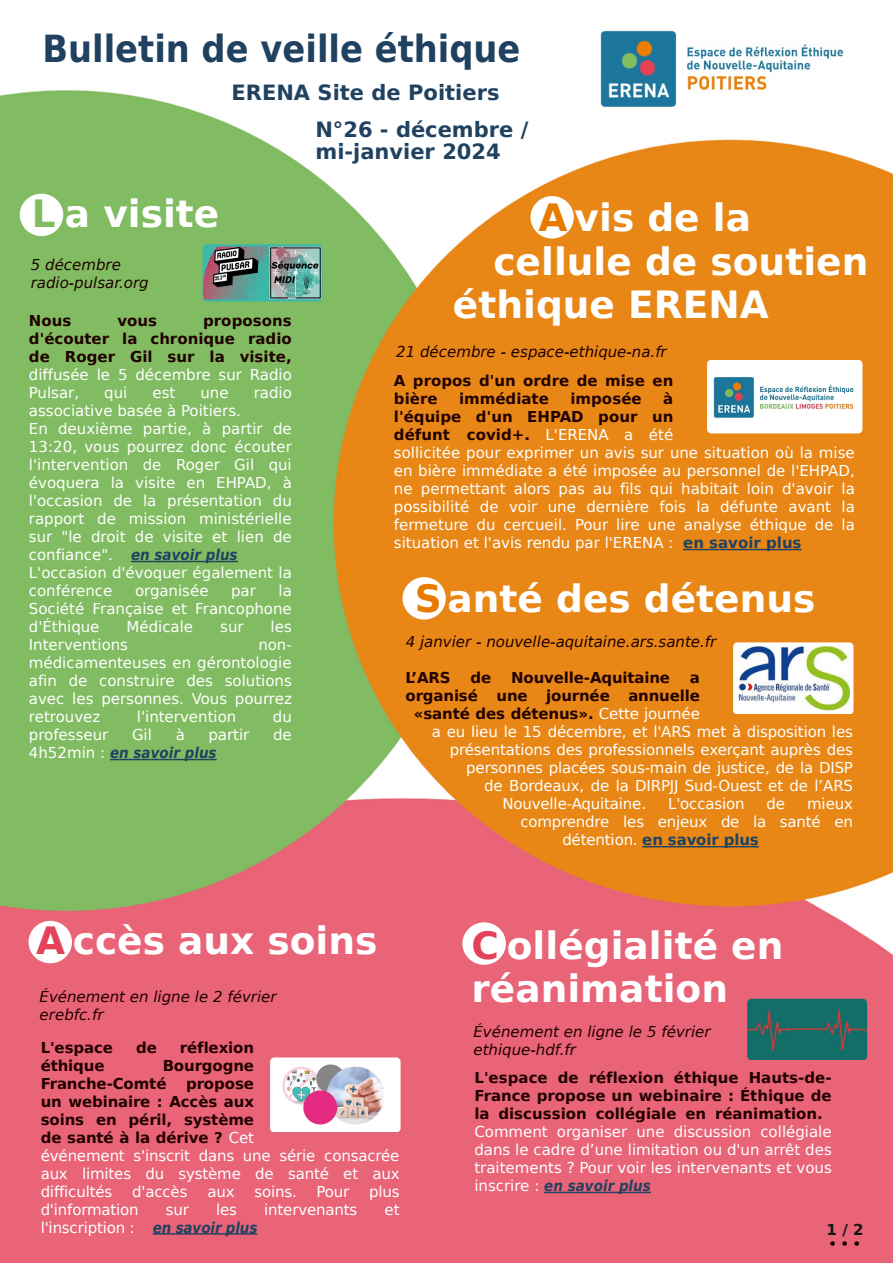
<style>
.page{position:relative;width:893px;height:1263px;background:#fff}
.page>*{position:absolute;margin:0;border:0;box-sizing:border-box;transform-origin:0 0}
.t1{font:700 37.5px/43.5px "DejaVu Sans";color:#fff}
.t2{font:700 37.5px "DejaVu Sans Condensed";color:#204260}
.t3{font:700 21px/36.9px "DejaVu Sans";color:#204260}
.t4{font:15px/18px "DejaVu Sans";letter-spacing:-.005em;color:#fff}
.t5{font:700 15px/18px "DejaVu Sans";letter-spacing:-.005em;color:#210100}
.t6{font:italic 15px/18px "DejaVu Sans";color:#210100}
.t7{font:italic 700 15px "DejaVu Sans Condensed";color:#204260}
.t8{font:700 15px "DejaVu Sans";letter-spacing:-.01em;color:#204260}
.t9{font:700 15px "DejaVu Sans";color:#171513}
.s1{color:#81bb62}
.s2{font-family:"DejaVu Sans";font-weight:400;font-style:normal;color:#fff}
.s3{color:#e77b00}
.s4{font-weight:700;color:#210100}
.s5{font-weight:700;color:#204260}
.s6{font-weight:400;color:#fff}
.s7{color:#e44258}
.s8{font-family:"DejaVu Sans Condensed";font-weight:700;font-style:italic;color:#204260}
</style>
<div class="page">
<img style="left:0;top:90px;width:893px;height:1173px">
<img style="left:588px;top:24px;width:266px;height:90px;border-radius:4px">
<svg style="left:683px;top:549px;width:119px;height:1px"></svg>
<svg style="left:642px;top:846px;width:117px;height:1px"></svg>
<svg style="left:830px;top:1241px;width:5px;height:5px"></svg>
<svg style="left:842px;top:1241px;width:5px;height:5px"></svg>
<svg style="left:854px;top:1241px;width:5px;height:5px"></svg>
<div style="left:28px;top:921px;width:44px;height:42px;background:#fff;border-radius:50%"></div>
<svg style="left:153px;top:1233px;width:104px;height:1px"></svg>
<div style="left:403px;top:577px;width:43px;height:43px;background:#fff;border-radius:50%"></div>
<div style="left:530px;top:196px;width:44px;height:43px;background:#fff;border-radius:50%"></div>
<div style="left:462px;top:922px;width:44px;height:43px;background:#fff;border-radius:50%"></div>
<svg style="left:544px;top:1192px;width:107px;height:1px"></svg>
<div style="left:20px;top:194px;width:43px;height:42px;background:#fff;border-radius:50%"></div>
<svg style="left:131px;top:561px;width:107px;height:1px"></svg>
<svg style="left:110px;top:759px;width:107px;height:1px"></svg>
<img style="left:202px;top:244px;width:120px;height:57px;border-radius:4px">
<img style="left:270px;top:1057px;width:131px;height:75px;border-radius:4px">
<img style="left:747px;top:999px;width:120px;height:61px;border-radius:4px">
<img style="left:707px;top:360px;width:155px;height:73px;border-radius:4px">
<img style="left:733px;top:642px;width:120px;height:72px;border-radius:4px">
<h1 class="t2" style="left:42px;top:27px;width:479px">Bulletin de veille éthique</h1>
<h2 class="t3" style="left:315px;top:74px;width:215px;text-indent:-84px">ERENA Site de Poitiers<br>N°26 - décembre /</h2>
<h2 class="t3" style="left:315px;top:134px;width:187px">mi-janvier 2024</h2>
<h1 class="t1" style="left:32px;top:193px;width:189px"><span class="s1">L</span> a visite</h1>
<p class="t6" style="left:31px;top:256px;width:119px">5 décembre radio-pulsar.org</p>
<p class="t5" style="left:29px;top:312px;width:44px">Nous</p>
<p class="t5" style="left:117px;top:312px;width:41px">vous</p>
<p class="t5" style="left:29px;top:312px;width:264px;text-align:justify;text-indent:174px">proposons d'écouter la chronique radio de Roger Gil sur la visite,</p>
<p class="t4" style="left:29px;top:366px;width:264px">diffusée le 5 décembre sur Radio<br>Pulsar,</p>
<p class="t4" style="left:104px;top:384px;width:25px">qui</p>
<p class="t4" style="left:152px;top:384px;width:24px">est</p>
<p class="t4" style="left:200px;top:384px;width:30px">une</p>
<p class="t4" style="left:254px;top:384px;width:40px">radio</p>
<p class="t4" style="left:29px;top:402px;width:264px">associative basée à Poitiers.<br>En deuxième partie, à partir de<br>13:20, vous pourrez donc écouter l'intervention de Roger Gil qui évoquera la visite en EHPAD, à l'occasion de la présentation du rapport de mission ministérielle sur "le droit de visite et lien de</p>
<p class="t7" style="left:29px;top:546px;width:210px"><span class="s2">confiance".</span> en savoir plus</p>
<p class="t4" style="left:29px;top:564px;width:264px">L'occasion d'évoquer également la conférence</p>
<p class="t4" style="left:135px;top:582px;width:75px">organisée</p>
<p class="t4" style="left:231px;top:582px;width:26px">par</p>
<p class="t4" style="left:29px;top:582px;width:264px;text-align:justify;text-indent:250px">la Société Française et Francophone d'Éthique</p>
<p class="t4" style="left:127px;top:618px;width:68px">Médicale</p>
<p class="t4" style="left:220px;top:618px;width:25px">sur</p>
<p class="t4" style="left:271px;top:618px;width:23px">les</p>
<p class="t4" style="left:29px;top:636px;width:101px">Interventions</p>
<p class="t4" style="left:29px;top:636px;width:264px;text-align:justify;text-indent:229px">non&shy;médicamenteuses en gérontologie afin de construire des solutions avec les personnes. Vous pourrez retrouvez</p>
<p class="t4" style="left:137px;top:708px;width:101px">l'intervention</p>
<p class="t4" style="left:273px;top:708px;width:20px">du</p>
<p class="t4" style="left:29px;top:726px;width:81px">professeur</p>
<p class="t4" style="left:132px;top:726px;width:21px">Gil</p>
<p class="t4" style="left:176px;top:726px;width:11px">à</p>
<p class="t4" style="left:208px;top:726px;width:42px">partir</p>
<p class="t4" style="left:273px;top:726px;width:20px">de</p>
<p class="t7" style="left:29px;top:744px;width:189px"><span class="s2">4h52min :</span> en savoir plus</p>
<h1 class="t1" style="left:538px;top:196px;width:214px"><span class="s3">A</span> vis de la</h1>
<h1 class="t1" style="left:493px;top:240px;width:376px">cellule de soutien</h1>
<h1 class="t1" style="left:453px;top:283px;width:317px">éthique ERENA</h1>
<p class="t6" style="left:396px;top:343px;width:272px">21 décembre - espace-ethique-na.fr</p>
<p class="t5" style="left:394px;top:372px;width:281px">A propos d'un ordre de mise en bière</p>
<p class="t4" style="left:394px;top:390px;width:462px;text-indent:269px"><span class="s4">à<br>l'équipe d'un EHPAD pour un<br>défunt covid+.</span> L'ERENA a été<br>sollicitée pour exprimer un avis sur une situation où la mise en bière immédiate a été imposée au personnel de l'EHPAD, ne permettant alors pas au fils qui habitait loin d'avoir la possibilité de voir une dernière fois la défunte avant la fermeture du cercueil. Pour lire une analyse éthique de la situation et l'avis rendu par l'ERENA : <span class="s5">en savoir plus</span></p>
<p class="t5" style="left:459px;top:390px;width:91px">immédiate</p>
<p class="t5" style="left:570px;top:390px;width:73px">imposée</p>
<h1 class="t1" style="left:415px;top:577px;width:402px"><span class="s3">S</span> anté des détenus</h1>
<p class="t6" style="left:406px;top:633px;width:312px">4 janvier - nouvelle-aquitaine.ars.sante.fr</p>
<p class="t5" style="left:406px;top:669px;width:47px">L’ARS</p>
<p class="t5" style="left:470px;top:669px;width:22px">de</p>
<p class="t5" style="left:511px;top:669px;width:160px">Nouvelle-Aquitaine</p>
<p class="t5" style="left:690px;top:669px;width:12px">a</p>
<p class="t5" style="left:406px;top:687px;width:296px">organisé une journée annuelle</p>
<p class="t5" style="left:414px;top:705px;width:288px">«santé des détenus». <span class="s6">Cette journée</span></p>
<p class="t4" style="left:432px;top:723px;width:423px">a eu lieu le 15 décembre, et l'ARS met à disposition les</p>
<p class="t4" style="left:450px;top:741px;width:405px">présentations des professionnels exerçant auprès des</p>
<p class="t4" style="left:466px;top:759px;width:388px">personnes placées sous-main de justice, de la DISP</p>
<p class="t4" style="left:484px;top:777px;width:370px">de Bordeaux, de la DIRPJJ Sud-Ouest et de l’ARS</p>
<p class="t4" style="left:502px;top:795px;width:145px">Nouvelle-Aquitaine.</p>
<p class="t4" style="left:668px;top:795px;width:78px">L'occasion</p>
<p class="t4" style="left:767px;top:795px;width:20px">de</p>
<p class="t4" style="left:807px;top:795px;width:47px">mieux</p>
<p class="t4" style="left:520px;top:813px;width:334px">comprendre les enjeux de la santé en</p>
<p class="t8" style="left:562px;top:831px;width:198px"><span class="s6">détention.</span> en savoir plus</p>
<h1 class="t1" style="left:36px;top:920px;width:343px"><span class="s7">A</span> ccès aux soins</h1>
<p class="t6" style="left:40px;top:988px;width:239px">Événement en ligne le 2 février erebfc.fr</p>
<h1 class="t1" style="left:471px;top:924px;width:314px"><span class="s7">C</span> ollégialité en réanimation</h1>
<p class="t5" style="left:41px;top:1038px;width:74px">L'espace</p>
<p class="t5" style="left:136px;top:1038px;width:22px">de</p>
<p class="t5" style="left:180px;top:1038px;width:76px">réflexion</p>
<p class="t5" style="left:41px;top:1056px;width:65px">éthique</p>
<p class="t5" style="left:41px;top:1056px;width:215px;text-indent:122px">Bourgogne<br>Franche-Comté</p>
<p class="t4" style="left:41px;top:1074px;width:360px;text-indent:145px"><span class="s4">propose<br>un webinaire : Accès aux<br>soins en péril, système<br>de santé à la dérive ?</span> Cet<br>événement s'inscrit dans une série consacrée aux limites du système de santé et aux difficultés</p>
<p class="t4" style="left:132px;top:1182px;width:57px">d'accès</p>
<p class="t4" style="left:207px;top:1182px;width:29px">aux</p>
<p class="t4" style="left:254px;top:1182px;width:44px">soins.</p>
<p class="t4" style="left:317px;top:1182px;width:34px">Pour</p>
<p class="t4" style="left:369px;top:1182px;width:32px">plus</p>
<p class="t4" style="left:41px;top:1200px;width:99px">d'information</p>
<p class="t4" style="left:166px;top:1200px;width:25px">sur</p>
<p class="t4" style="left:216px;top:1200px;width:22px">les</p>
<p class="t4" style="left:264px;top:1200px;width:95px">intervenants</p>
<p class="t4" style="left:385px;top:1200px;width:17px">et</p>
<p class="t4" style="left:41px;top:1218px;width:218px">l'inscription : <span class="s8">en savoir plus</span></p>
<p class="t6" style="left:473px;top:1022px;width:239px">Événement en ligne le 5 février ethique-hdf.fr</p>
<p class="t5" style="left:474px;top:1069px;width:359px;text-align:justify">L'espace de réflexion éthique Hauts-de-France propose un webinaire : Éthique de la discussion collégiale en réanimation.</p>
<p class="t4" style="left:474px;top:1123px;width:359px;text-align:justify">Comment organiser une discussion collégiale dans le cadre d’une limitation ou d'un arrêt des traitements ? Pour voir les intervenants et vous</p>
<p class="t7" style="left:474px;top:1177px;width:178px"><span class="s2">inscrire :</span> en savoir plus</p>
<p class="t9" style="left:827px;top:1221px;width:38px">1/2</p>
</div>
